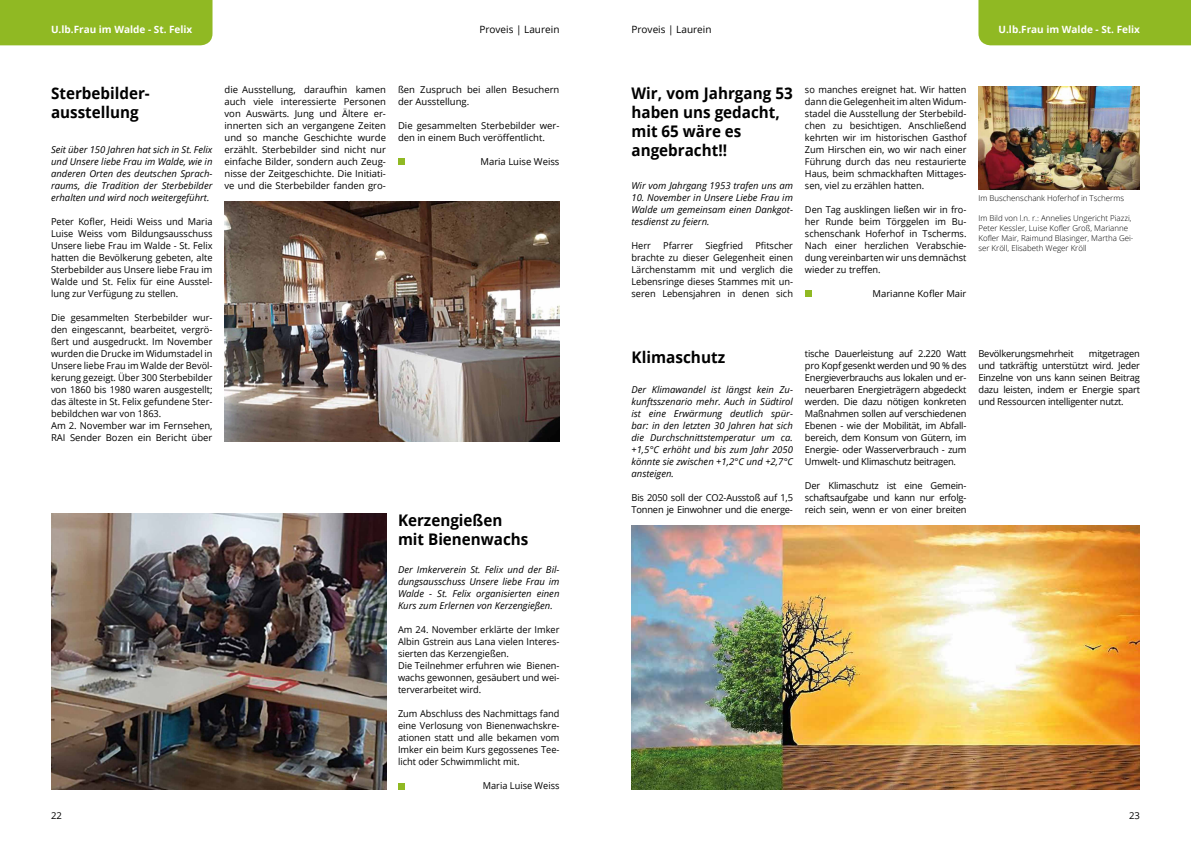
<style>
.page{position:relative;width:1191px;height:842px;background:#fff}
.page>*{position:absolute;margin:0;border:0;box-sizing:border-box;transform-origin:0 0}
.t1{font:700 16px/19.2px "Open Sans";color:#000;scale:.95 1}
.t2{font:700 16px "Open Sans";color:#000;scale:.96 1}
.t3{font:700 10px "Open Sans";color:#fff}
.t4{font:10px "Open Sans";color:#000}
.t5{font:9.5px/12px "Open Sans";color:#000;text-align:justify}
.t6{font:italic 9.5px/12px "Open Sans";color:#000;text-align:justify}
.t7{font:9.5px/12px "Open Sans";letter-spacing:-.02em;color:#000}
.t8{font:300 8px/10px "Open Sans";color:#000}
</style>
<div class="page">
<div style="left:0;top:0;width:212px;height:45px;background:#90b923"></div>
<div style="left:978px;top:0;width:213px;height:45px;background:#90b923"></div>
<img style="left:224px;top:201px;width:335px;height:240px">
<div style="left:398px;top:159px;width:7px;height:6px;background:#90b923"></div>
<svg style="left:805px;top:291px;width:6px;height:6px"></svg>
<div style="left:398px;top:783px;width:7px;height:6px;background:#90b923"></div>
<img style="left:51px;top:513px;width:335px;height:276px">
<img style="left:631px;top:525px;width:509px;height:264px">
<img style="left:978px;top:87px;width:162px;height:102px">
<p class="t3" style="left:51px;top:22px;width:143px">U.lb.Frau im Walde - St. Felix</p>
<p class="t4" style="left:479px;top:22px;width:82px">Proveis | Laurein</p>
<p class="t4" style="left:631px;top:22px;width:82px">Proveis | Laurein</p>
<p class="t3" style="left:998px;top:22px;width:143px">U.lb.Frau im Walde - St. Felix</p>
<h1 class="t1" style="left:51px;top:83px;width:105px">Sterbebilder&shy;ausstellung</h1>
<p class="t6" style="left:51px;top:144px;width:163px">Seit über 150 Jahren hat sich in St. Felix und Unsere liebe Frau im Walde, wie in anderen Orten des deutschen Sprach&shy;raums, die Tradition der Sterbebilder erhalten und wird noch weitergeführt.</p>
<p class="t5" style="left:51px;top:216px;width:163px">Peter Kofler, Heidi Weiss und Maria Luise Weiss vom Bildungsausschuss Unsere liebe Frau im Walde - St. Felix hatten die Bevölkerung gebeten, alte Sterbebilder aus Unsere liebe Frau im Walde und St. Felix für eine Ausstel&shy;lung zur Verfügung zu stellen.</p>
<p class="t5" style="left:51px;top:312px;width:163px;text-align:left">Die gesammelten Sterbebilder wur&shy;den eingescannt, bearbeitet, vergrö&shy;ßert und ausgedruckt. Im November wurden die Drucke im Widumstadel in Unsere liebe Frau im Walde der Bevöl&shy;kerung gezeigt. Über 300 Sterbebilder von 1860 bis 1980 waren ausgestellt; das älteste in St. Felix gefundene Ster&shy;bebildchen war von 1863.<br>Am 2. November war im Fernsehen, RAI Sender Bozen ein Bericht über</p>
<p class="t5" style="left:224px;top:84px;width:163px">die Ausstellung, daraufhin kamen auch viele interessierte Personen von Auswärts. Jung und Ältere er&shy;innerten sich an vergangene Zeiten und so manche Geschichte wurde erzählt. Sterbebilder sind nicht nur einfache Bilder, sondern auch Zeug&shy;nisse der Zeitgeschichte. Die Initiati&shy;ve und die Sterbebilder fanden gro-</p>
<p class="t5" style="left:398px;top:84px;width:163px">ßen Zuspruch bei allen Besuchern der Ausstellung.</p>
<p class="t5" style="left:398px;top:120px;width:163px">Die gesammelten Sterbebilder wer&shy;den in einem Buch veröffentlicht.</p>
<p class="t5" style="left:480px;top:156px;width:80px">Maria Luise Weiss</p>
<h1 class="t1" style="left:398px;top:510px;width:139px">Kerzengießen mit Bienenwachs</h1>
<p class="t6" style="left:398px;top:564px;width:163px">Der Imkerverein St. Felix und der Bil&shy;dungsausschuss Unsere liebe Frau im Walde - St. Felix organisierten einen Kurs zum Erlernen von Kerzengießen.</p>
<p class="t5" style="left:398px;top:624px;width:163px;text-align:left">Am 24. November erklärte der Imker<br>Albin Gstrein aus Lana vielen Interes&shy;sierten das Kerzengießen.<br>Die Teilnehmer erfuhren wie Bienen&shy;wachs gewonnen, gesäubert und wei&shy;terverarbeitet wird.</p>
<p class="t5" style="left:398px;top:708px;width:163px">Zum Abschluss des Nachmittags fand eine Verlosung von Bienenwachskre&shy;ationen statt und alle bekamen vom Imker ein beim Kurs gegossenes Tee&shy;licht oder Schwimmlicht mit.</p>
<p class="t5" style="left:483px;top:780px;width:78px">Maria Luise Weiss</p>
<h1 class="t1" style="left:631px;top:83px;width:171px">Wir, vom Jahrgang 53 haben uns gedacht, mit 65 wäre es angebracht!!</h1>
<p class="t6" style="left:631px;top:180px;width:163px">Wir vom Jahrgang 1953 trafen uns am</p>
<p class="t6" style="left:631px;top:192px;width:163px">10. November in Unsere Liebe Frau im Walde um gemeinsam einen Dankgot&shy;tesdienst zu feiern.</p>
<p class="t5" style="left:631px;top:240px;width:21px">Herr</p>
<p class="t5" style="left:663px;top:240px;width:32px">Pfarrer</p>
<p class="t5" style="left:705px;top:240px;width:39px">Siegfried</p>
<p class="t5" style="left:631px;top:240px;width:163px;text-indent:124px">Pfitscher brachte zu dieser Gelegenheit einen Lärchenstamm mit und verglich die Lebensringe dieses Stammes mit un&shy;seren Lebensjahren in denen sich</p>
<p class="t5" style="left:805px;top:84px;width:163px">so manches ereignet hat. Wir hatten dann die Gelegenheit im alten Widum&shy;stadel die Ausstellung der Sterbebild&shy;chen zu besichtigen. Anschließend kehrten wir im historischen Gasthof Zum Hirschen ein, wo wir nach einer Führung durch das neu restaurierte Haus, beim schmackhaften Mittages&shy;sen, viel zu erzählen hatten.</p>
<p class="t5" style="left:805px;top:204px;width:163px">Den Tag ausklingen ließen wir in fro&shy;her Runde beim Törggelen im Bu&shy;schenschank Hoferhof in Tscherms.<br>Nach einer herzlichen Verabschie&shy;dung vereinbarten wir uns demnächst wieder zu treffen.</p>
<p class="t5" style="left:872px;top:288px;width:95px">Marianne Kofler Mair</p>
<p class="t8" style="left:978px;top:193px;width:147px">Im Buschenschank Hoferhof in Tscherms</p>
<p class="t8" style="left:978px;top:213px;width:156px">Im Bild von l.n. r.: Annelies Ungericht Piazzi, Peter Kessler, Luise Kofler Groß, Marianne Kofler Mair, Raimund Blasinger, Martha Gei&shy;ser Kröll, Elisabeth Weger Kröll</p>
<h1 class="t2" style="left:631px;top:346px;width:99px">Klimaschutz</h1>
<p class="t6" style="left:631px;top:384px;width:163px">Der Klimawandel ist längst kein Zu&shy;kunftsszenario mehr. Auch in Südtirol ist eine Erwärmung deutlich spür&shy;bar: in den letzten 30 Jahren hat sich die Durchschnittstemperatur um ca. +1,5°C erhöht und bis zum Jahr 2050 könnte sie zwischen +1,2°C und +2,7°C ansteigen.</p>
<p class="t7" style="left:631px;top:492px;width:163px">Bis 2050 soll der CO2-Ausstoß auf 1,5<br>Tonnen je Einwohner und die energe-</p>
<p class="t5" style="left:805px;top:348px;width:163px">tische Dauerleistung auf 2.220 Watt pro Kopf gesenkt werden und 90 % des Energieverbrauchs aus lokalen und er&shy;neuerbaren Energieträgern abgedeckt werden. Die dazu nötigen konkreten Maßnahmen sollen auf verschiedenen Ebenen - wie der Mobilität, im Abfall&shy;bereich, dem Konsum von Gütern, im Energie- oder Wasserverbrauch - zum Umwelt- und Klimaschutz beitragen.</p>
<p class="t5" style="left:805px;top:480px;width:163px">Der Klimaschutz ist eine Gemein&shy;schaftsaufgabe und kann nur erfolg&shy;reich sein, wenn er von einer breiten</p>
<p class="t7" style="left:978px;top:348px;width:97px">Bevölkerungsmehrheit</p>
<p class="t5" style="left:978px;top:348px;width:163px;text-indent:110px">mitgetragen und tatkräftig unterstützt wird. Jeder Einzelne von uns kann seinen Beitrag dazu leisten, indem er Energie spart und Ressourcen intelligenter nutzt.</p>
<p class="t5" style="left:51px;top:810px;width:12px">22</p>
<p class="t5" style="left:1129px;top:810px;width:12px">23</p>
</div>
